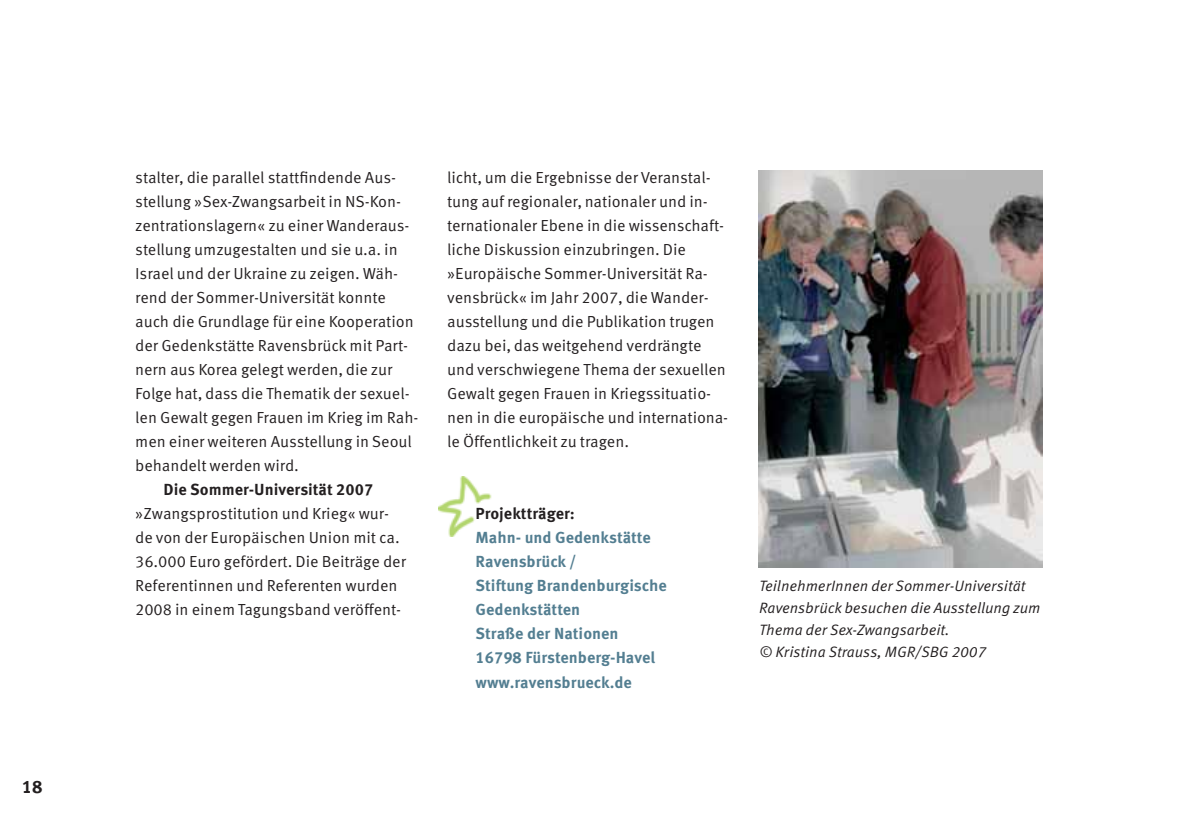
<style>
.page{position:relative;width:1191px;height:840px;background:#fff}
.page>*{position:absolute;margin:0;border:0;box-sizing:border-box;transform-origin:0 0}
.t1{font:700 18px "Meta Corr";color:#231f20}
.t2{font:16px/24px "Meta Corr";letter-spacing:-.005em;color:#231f20}
.t3{font:700 16px/24px "Meta Corr";color:#537e91}
.t4{font:700 16px "Meta Corr";color:#231f20}
.t5{font:italic 15px/22px "Meta Corr";letter-spacing:-.005em;color:#231f20}
</style>
<div class="page">
<img style="left:439px;top:476px;width:53px;height:60px">
<img style="left:759px;top:170px;width:283px;height:396px">
<p class="t1" style="left:22px;top:779px;width:22px">18</p>
<p class="t2" style="left:135px;top:167px;width:285px">stalter, die parallel stattfindende Aus&shy;stellung »Sex-Zwangsarbeit in NS-Kon&shy;zentrationslagern« zu einer Wanderaus&shy;stellung umzugestalten und sie u.a. in Israel und der Ukraine zu zeigen. Wäh&shy;rend der Sommer-Universität konnte auch die Grundlage für eine Kooperation der Gedenkstätte Ravensbrück mit Part&shy;nern aus Korea gelegt werden, die zur Folge hat, dass die Thematik der sexuel&shy;len Gewalt gegen Frauen im Krieg im Rah&shy;men einer weiteren Ausstellung in Seoul behandelt werden wird.</p>
<p class="t4" style="left:164px;top:483px;width:211px">Die Sommer-Universität 2007</p>
<p class="t2" style="left:135px;top:503px;width:272px">»Zwangsprostitution und Krieg« wur&shy;de von der Europäischen Union mit ca.<br>36.000 Euro gefördert. Die Beiträge der Referentinnen und Referenten wurden 2008 in einem Tagungsband veröffent-</p>
<p class="t2" style="left:447px;top:167px;width:282px">licht, um die Ergebnisse der Veranstal&shy;tung auf regionaler, nationaler und in&shy;ternationaler Ebene in die wissenschaft&shy;liche Diskussion einzubringen. Die »Europäische Sommer-Universität Ra&shy;vensbrück« im Jahr 2007, die Wander&shy;ausstellung und die Publikation trugen dazu bei, das weitgehend verdrängte und verschwiegene Thema der sexuellen Gewalt gegen Frauen in Kriegssituatio&shy;nen in die europäische und internationa&shy;le Öffentlichkeit zu tragen.</p>
<p class="t4" style="left:475px;top:507px;width:101px">Projektträger:</p>
<p class="t3" style="left:475px;top:527px;width:193px">Mahn- und Gedenkstätte<br>Ravensbrück /<br>Stiftung Brandenburgische<br>Gedenkstätten<br>Straße der Nationen<br>16798 Fürstenberg-Havel www.ravensbrueck.de</p>
<p class="t5" style="left:759px;top:576px;width:283px">TeilnehmerInnen der Sommer-Universität Ravensbrück besuchen die Ausstellung zum Thema der Sex-Zwangsarbeit.<br>© Kristina Strauss, MGR/SBG 2007</p>
</div>
